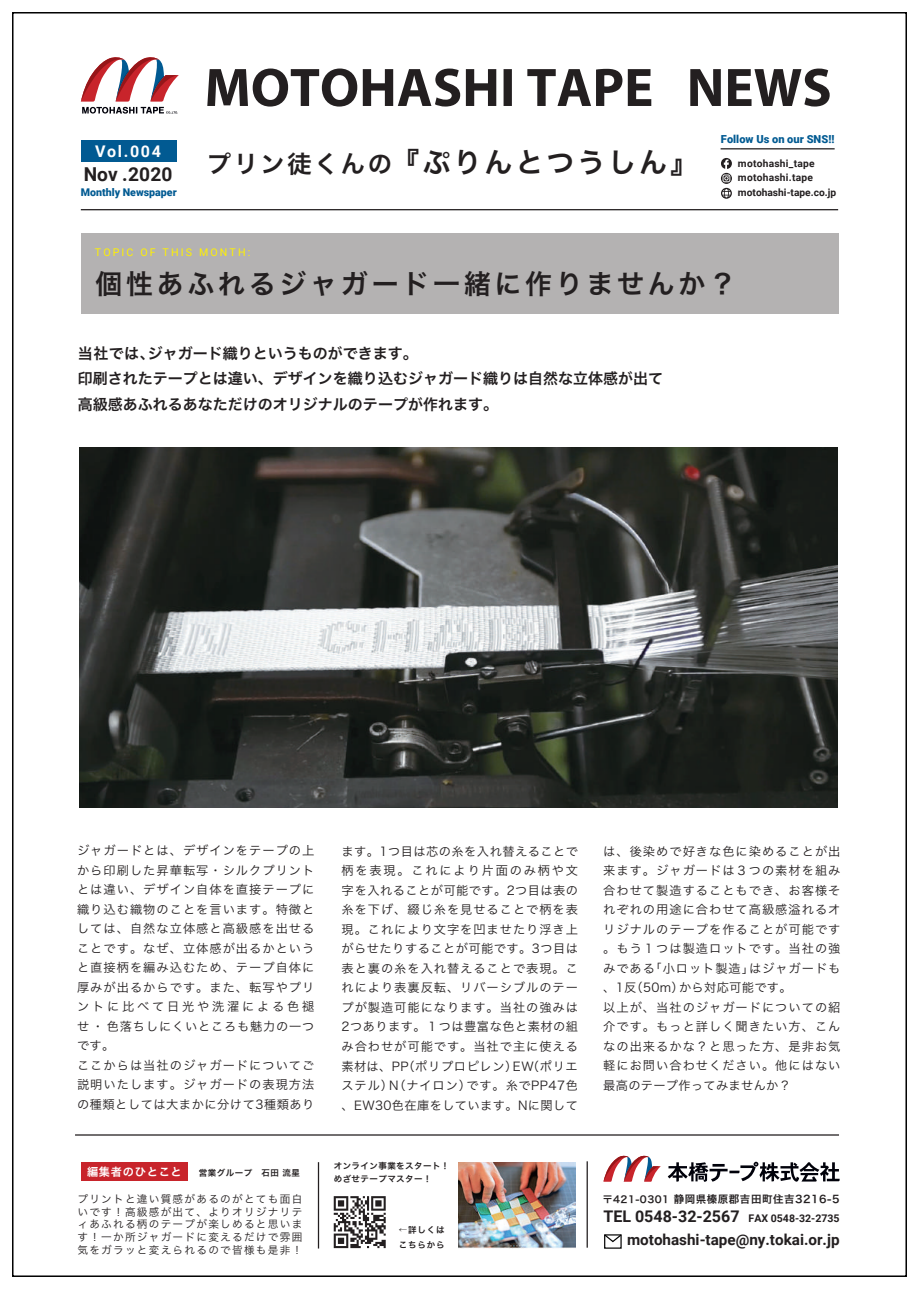
<style>
.page{position:relative;width:919px;height:1289px;background:#fff}
.page>*{position:absolute;margin:0;border:0;box-sizing:border-box;transform-origin:0 0}
.t1{font:28.2px "Hira Kaku Pro N W6";letter-spacing:.1em;color:#231f20}
.t2{font:27px "Hira Kaku Pro N W6";letter-spacing:.135em;color:#231f20}
.t3{font:700 19.2px "Roboto";letter-spacing:.01em;color:#231f20}
.t4{font:700 16.05px "Roboto";color:#231f20}
.t5{font:700 16.05px "Roboto";letter-spacing:.1em;color:#fff}
.t6{font:700 15.15px "Roboto";color:#231f20}
.t7{font:15px/25.5px "Hira Kaku Pro N W6";color:#231f20}
.t8{font:12.15px/19.5px "Hira Kaku Pro N W3";letter-spacing:.08em;color:#231f20}
.t9{font:11.1px "Hira Kaku Pro N W6";letter-spacing:.05em;color:#231f20}
.t10{font:900 11.1px "Roboto";color:#015a92}
.t11{font:11.1px "Hira Kaku Pro N W6";letter-spacing:.07em;color:#fff}
.t12{font:10.65px/12.8px "Hira Kaku Pro N W3";letter-spacing:.12em;color:#231f20;text-align:justify}
.t13{font:10.65px "Roboto";letter-spacing:.2em;color:#fff101}
.t14{font:900 10.65px "Roboto";color:#015a92}
.t15{font:10.5px "Hira Kaku Pro N W6";letter-spacing:.05em;color:#231f20}
.t16{font:700 10.2px/14.5px "Roboto";letter-spacing:.025em;color:#231f20}
.t17{font:8.55px/13.6px "Hira Kaku Pro N W6";letter-spacing:.05em;color:#231f20}
.t18{font:8.55px/14.9px "Hira Kaku Pro N W6";letter-spacing:.1em;color:#231f20}
.s1{font-size:24.3px}
.s2{font-size:10.5px}
.s3{font-size:9.75px}
</style>
<div class="page">
<svg style="left:667px;top:1161px;width:172px;height:20px"></svg>
<svg style="left:603px;top:1155px;width:57px;height:26px"></svg>
<div style="left:604px;top:1234px;width:17px;height:14px;border:1px solid #030303"></div>
<svg style="left:604px;top:1234px;width:18px;height:8px"></svg>
<div style="left:81px;top:1162px;width:106px;height:19px;background:#c8242b"></div>
<hr style="left:318px;top:1162px;width:1px;height:86px;background:#231f20">
<hr style="left:586px;top:1161px;width:1px;height:86px;background:#231f20">
<svg style="left:333px;top:1196px;width:53px;height:53px"></svg>
<svg style="left:334px;top:1196px;width:51px;height:51px"></svg>
<div style="left:81px;top:233px;width:757px;height:80px;background:#b4b2b2"></div>
<hr style="left:75px;top:1134px;width:763px;height:1px;background:#231f20">
<svg style="left:81px;top:57px;width:98px;height:57px"></svg>
<div style="left:81px;top:140px;width:96px;height:22px;background:#015a92"></div>
<svg style="left:207px;top:68px;width:444px;height:39px"></svg>
<svg style="left:690px;top:69px;width:139px;height:37px"></svg>
<hr style="left:81px;top:209px;width:757px;height:1px;background:#231f20">
<svg style="left:720px;top:158px;width:12px;height:41px"></svg>
<hr style="left:720px;top:148px;width:114px;height:1px;background:#231f20">
<img style="left:458px;top:1162px;width:118px;height:85px">
<img style="left:79px;top:447px;width:758px;height:360px">
<h3 class="t5" style="left:95px;top:140px;width:67px">Vol.004</h3>
<h3 class="t3" style="left:81px;top:162px;width:98px">JULY.2020</h3>
<h3 class="t3" style="left:84px;top:161px;width:90px">Nov .2020</h3>
<p class="t14" style="left:81px;top:185px;width:97px">Monthly Newspaper</p>
<h1 class="t1" style="left:207px;top:137px;width:493px"><span class="s1">プリン徒くんの</span>『ぷりんとつうしん』</h1>
<p class="t13" style="left:95px;top:245px;width:157px">TOPIC OF THIS MONTH:</p>
<p class="t10" style="left:721px;top:132px;width:115px">Follow Us on our SNS!!</p>
<p class="t16" style="left:737px;top:155px;width:100px">motohashi_tape motohashi.tape motohashi-tape.co.jp</p>
<h2 class="t2" style="left:95px;top:260px;width:642px">個性あふれるジャガード一緒に作りませんか？</h2>
<p class="t7" style="left:78px;top:339px;width:586px">当社では、ジャガード織りというものができます。<br>印刷されたテープとは違い、デザインを織り込むジャガード織りは自然な立体感が出て高級感あふれるあなただけのオリジナルのテープが作れます。</p>
<p class="t8" style="left:77px;top:840px;width:239px">ジャガードとは、デザインをテープの上から印刷した昇華転写・シルクプリントとは違い、デザイン自体を直接テープに織り込む織物のことを言います。特徴としては、自然な立体感と高級感を出せることです。なぜ、立体感が出るかというと直接柄を編み込むため、テープ自体に厚みが出るからです。また、転写やプリントに比べて日光や洗濯による色褪せ・色落ちしにくいところも魅力の一つです。<br>ここからは当社のジャガードについてご説明いたします。ジャガードの表現方法の種類としては大まかに分けて3種類あり</p>
<p class="t8" style="left:341px;top:840px;width:238px;text-align:justify">ます。1つ目は芯の糸を入れ替えることで柄を表現。これにより片面のみ柄や文字を入れることが可能です。2つ目は表の糸を下げ、綴じ糸を見せることで柄を表現。これにより文字を凹ませたり浮き上がらせたりすることが可能です。3つ目は表と裏の糸を入れ替えることで表現。これにより表裏反転、リバーシブルのテープが製造可能になります。当社の強みは2つあります。１つは豊富な色と素材の組み合わせが可能です。当社で主に使える素材は、PP（ポリプロピレン）EW（ポリエステル）N（ナイロン）です。糸でPP47色、EW30色在庫をしています。Nに関して</p>
<p class="t8" style="left:603px;top:840px;width:239px">は、後染めで好きな色に染めることが出来ます。ジャガードは３つの素材を組み合わせて製造することもでき、お客様それぞれの用途に合わせて高級感溢れるオリジナルのテープを作ることが可能です。もう１つは製造ロットです。当社の強みである「小ロット製造」はジャガードも、1反（50m）から対応可能です。<br>以上が、当社のジャガードについての紹介です。もっと詳しく聞きたい方、こんなの出来るかな？と思った方、是非お気軽にお問い合わせください。他にはない最高のテープ作ってみませんか？</p>
<p class="t11" style="left:87px;top:1161px;width:96px">編集者のひとこと</p>
<p class="t17" style="left:199px;top:1165px;width:103px">営業グループ　石田 流星</p>
<p class="t12" style="left:77px;top:1191px;width:226px">プリントと違い質感があるのがとても面白いです！高級感が出て、よりオリジナリティあふれる柄のテープが楽しめると思います！一か所ジャガードに変えるだけで雰囲気をガラッと変えられるので皆様も是非！</p>
<p class="t17" style="left:334px;top:1158px;width:117px">オンライン事業をスタート！めざせテープマスター！</p>
<p class="t18" style="left:399px;top:1221px;width:47px">←詳しくはこちらから</p>
<p class="t9" style="left:603px;top:1187px;width:238px">〒421-0301 静岡県榛原郡吉田町 3216-5</p>
<h3 class="t4" style="left:603px;top:1205px;width:238px">TEL 0548-32-2567 <span class="s2">FAX 0548-32-2735</span></h3>
<p class="t6" style="left:627px;top:1228px;width:214px">motohashi-tape@ny.tokai.or.jp</p>
<p class="t15" style="left:603px;top:1189px;width:238px"><span class="s3">〒421-0301</span> 静岡県榛原郡吉田町住吉3216-5</p>
</div>
